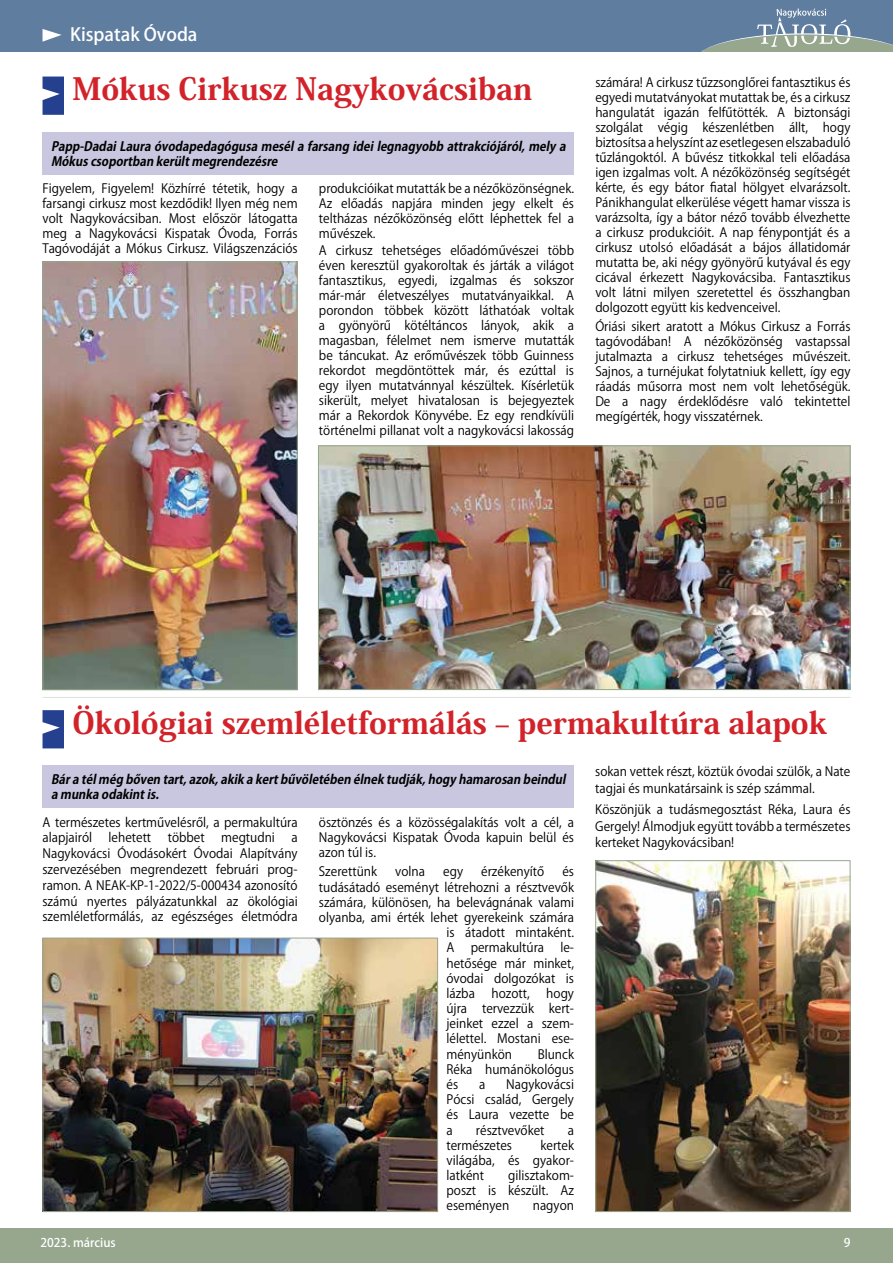
<style>
.page{position:relative;width:893px;height:1263px;background:#fff}
.page>*{position:absolute;margin:0;border:0;box-sizing:border-box;transform-origin:0 0}
.t1{font:800 30.3px "Koz Min Pr 6 N";color:#d2232a}
.t2{font:500 18px "Koz Go Pr 6 N";color:#fff}
.t3{font:12.75px/15px "Koz Go Pr 6 N";color:#000;text-align:justify;scale:.95 1}
.t4{font:italic 700 12.75px/15px "Koz Go Pr 6 N";color:#000;scale:.94 1}
.t5{font:500 12px "Koz Go Pr 6 N";color:#fff}
</style>
<div class="page">
<div style="left:0;top:1229px;width:893px;height:34px;background:#96a78e"></div>
<div style="left:0;top:0;width:893px;height:51px;background:#5f7d9f"></div>
<svg style="left:43px;top:29px;width:19px;height:13px"></svg>
<svg style="left:702px;top:9px;width:191px;height:42px"></svg>
<svg style="left:43px;top:77px;width:21px;height:38px"></svg>
<div style="left:43px;top:132px;width:531px;height:42px;background:#c8c7df"></div>
<img style="left:45px;top:263px;width:251px;height:425px">
<div style="left:43px;top:261px;width:255px;height:429px;border:1px solid #96a78e"></div>
<img style="left:320px;top:447px;width:528px;height:241px">
<div style="left:318px;top:445px;width:532px;height:245px;border:1px solid #96a78e"></div>
<svg style="left:43px;top:710px;width:21px;height:38px"></svg>
<div style="left:43px;top:765px;width:531px;height:43px;background:#c8c7df"></div>
<img style="left:597px;top:862px;width:251px;height:348px">
<div style="left:595px;top:860px;width:255px;height:352px;border:1px solid #96a78e"></div>
<img style="left:45px;top:940px;width:391px;height:270px">
<div style="left:43px;top:938px;width:395px;height:274px;border:1px solid #96a78e"></div>
<hr style="left:43px;top:697px;width:807px;height:1px;background:#96a78e">
<h2 class="t2" style="left:70px;top:25px;width:129px">Kispatak Óvoda</h2>
<h1 class="t1" style="left:73px;top:72px;width:461px">Mókus Cirkusz Nagykovácsiban</h1>
<p class="t4" style="left:51px;top:139px;width:553px">Papp-DadaiLauraóvodapedagógusamesélafarsangideilegnagyobbattrakciójáról,melya<br>Mókuscsoportbankerültmegrendezésre</p>
<p class="t3" style="left:43px;top:181px;width:270px">Figyelem, Figyelem! Közhírré tétetik, hogy a farsangi cirkusz most kezdődik! Ilyen még nem volt Nagykovácsiban. Most először látogatta meg a Nagykovácsi Kispatak Óvoda, Forrás Tagóvodáját a Mókus Cirkusz. Világszenzációs</p>
<p class="t3" style="left:319px;top:181px;width:270px">produkcióikat mutatták be a nézőközönségnek.<br>Az előadás napjára minden jegy elkelt és teltházas nézőközönség előtt léphettek fel a művészek.</p>
<p class="t3" style="left:319px;top:243px;width:270px">A cirkusz tehetséges előadóművészei több éven keresztül gyakoroltak és járták a világot fantasztikus, egyedi, izgalmas és sokszor már-már életveszélyes mutatványaikkal. A porondon többek között láthatóak voltak a gyönyörű kötéltáncos lányok, akik a magasban, félelmet nem ismerve mutatták be táncukat. Az erőművészek több Guinness rekordot megdöntöttek már, és ezúttal is egy ilyen mutatvánnyal készültek. Kísérletük sikerült, melyet hivatalosan is bejegyeztek már a Rekordok Könyvébe. Ez egy rendkívüli történelmi pillanat volt a nagykovácsi lakosság</p>
<p class="t3" style="left:595px;top:75px;width:270px">számára! A cirkusz tűzzsonglőrei fantasztikus és egyedi mutatványokat mutattak be, és a cirkusz hangulatát igazán felfűtötték. A biztonsági szolgálat végig készenlétben állt, hogy biztosítsa a helyszínt az esetlegesen elszabaduló tűzlángoktól. A bűvész titkokkal teli előadása igen izgalmas volt. A nézőközönség segítségét kérte, és egy bátor fiatal hölgyet elvarázsolt.<br>Pánikhangulat elkerülése végett hamar vissza is varázsolta, így a bátor néző tovább élvezhette a cirkusz produkcióit. A nap fénypontját és a cirkusz utolsó előadását a bájos állatidomár mutatta be, aki négy gyönyörű kutyával és egy cicával érkezett Nagykovácsiba. Fantasztikus volt látni milyen szeretettel és összhangban dolgozott együtt kis kedvenceivel.</p>
<p class="t3" style="left:595px;top:319px;width:270px">Óriási sikert aratott a Mókus Cirkusz a Forrás tagóvodában! A nézőközönség vastapssal jutalmazta a cirkusz tehetséges művészeit.<br>Sajnos, a turnéjukat folytatniuk kellett, így egy ráadás műsorra most nem volt lehetőségük.<br>De a nagy érdeklődésre való tekintettel megígérték, hogy visszatérnek.</p>
<h1 class="t1" style="left:73px;top:706px;width:756px">Ökológiai szemléletformálás – permakultúra alapok</h1>
<p class="t4" style="left:51px;top:772px;width:553px">Báratélmégbőventart,azok,akikakertbűvöletébenélnektudják,hogyhamarosanbeindul amunkaodakintis.</p>
<p class="t3" style="left:595px;top:763px;width:270px;line-height:16.8px">sokan vettek részt, köztük óvodai szülők, a Nate tagjai és munkatársaink is szép számmal.</p>
<p class="t3" style="left:595px;top:801px;width:270px;line-height:16.8px">Köszönjük a tudásmegosztást Réka, Laura és Gergely! Álmodjuk együtt tovább a természetes kerteket Nagykovácsiban!</p>
<p class="t3" style="left:43px;top:814px;width:270px;line-height:15.8px">A természetes kertművelésről, a permakultúra alapjairól</p>
<p class="t3" style="left:319px;top:815px;width:270px">ösztönzés és a közösségalakítás volt a cél, a Nagykovácsi Kispatak Óvoda kapuin belül és azon túl is.</p>
<p class="t3" style="left:319px;top:864px;width:63px">Szerettünk</p>
<p class="t3" style="left:395px;top:864px;width:33px">volna</p>
<p class="t3" style="left:443px;top:864px;width:22px">egy</p>
<p class="t3" style="left:481px;top:864px;width:68px">érzékenyítő</p>
<p class="t3" style="left:562px;top:864px;width:14px">és</p>
<p class="t3" style="left:319px;top:880px;width:270px">tudásátadó eseményt létrehozni a résztvevők</p>
<p class="t3" style="left:319px;top:895px;width:270px">számára, különösen, ha belevágnának valami</p>
<p class="t3" style="left:319px;top:910px;width:270px">olyanba, ami érték lehet gyerekeink számára</p>
<p class="t3" style="left:446px;top:925px;width:136px">is átadott mintaként.</p>
<p class="t3" style="left:446px;top:940px;width:10px">A</p>
<p class="t3" style="left:471px;top:940px;width:79px">permakultúra</p>
<p class="t3" style="left:109px;top:830px;width:46px">lehetett</p>
<p class="t3" style="left:168px;top:830px;width:40px">többet</p>
<p class="t3" style="left:221px;top:830px;width:58px">megtudni</p>
<p class="t3" style="left:43px;top:830px;width:270px;line-height:15.8px;text-indent:249px">a Nagykovácsi Óvodásokért Óvodai Alapítvány szervezésében megrendezett februári prog&shy;ramon. A NEAK-KP-1-2022/5-000434 azonosító számú nyertes pályázatunkkal az ökológiai szemléletformálás, az egészséges életmódra</p>
<p class="t3" style="left:446px;top:940px;width:136px;text-indent:114px">le&shy;hetősége már minket, óvodai dolgozókat is lázba</p>
<p class="t3" style="left:446px;top:986px;width:136px;text-indent:100px">hogy újra tervezzük kert&shy;jeinket ezzel a szem&shy;lélettel. Mostani ese&shy;ményünkön</p>
<p class="t3" style="left:491px;top:986px;width:42px">hozott,</p>
<p class="t3" style="left:446px;top:1047px;width:136px;text-indent:91px">Blunck Réka humánökológus és</p>
<p class="t3" style="left:446px;top:1077px;width:136px;text-indent:60px">Nagykovácsi Pócsi család, Gergely és Laura vezette be a</p>
<p class="t3" style="left:479px;top:1077px;width:8px">a</p>
<p class="t3" style="left:476px;top:1123px;width:74px">résztvevőket</p>
<p class="t3" style="left:568px;top:1123px;width:8px">a</p>
<p class="t3" style="left:446px;top:1138px;width:71px">természetes</p>
<p class="t3" style="left:446px;top:1138px;width:136px;text-indent:94px">kertek világába, és gyakor&shy;latként</p>
<p class="t3" style="left:446px;top:1168px;width:136px;text-indent:62px">gilisztakom&shy;poszt is készült. Az eseményen</p>
<p class="t3" style="left:533px;top:1198px;width:45px">nagyon</p>
<p class="t5" style="left:40px;top:1236px;width:77px">2023. március</p>
<p class="t5" style="left:844px;top:1236px;width:8px">9</p>
</div>
